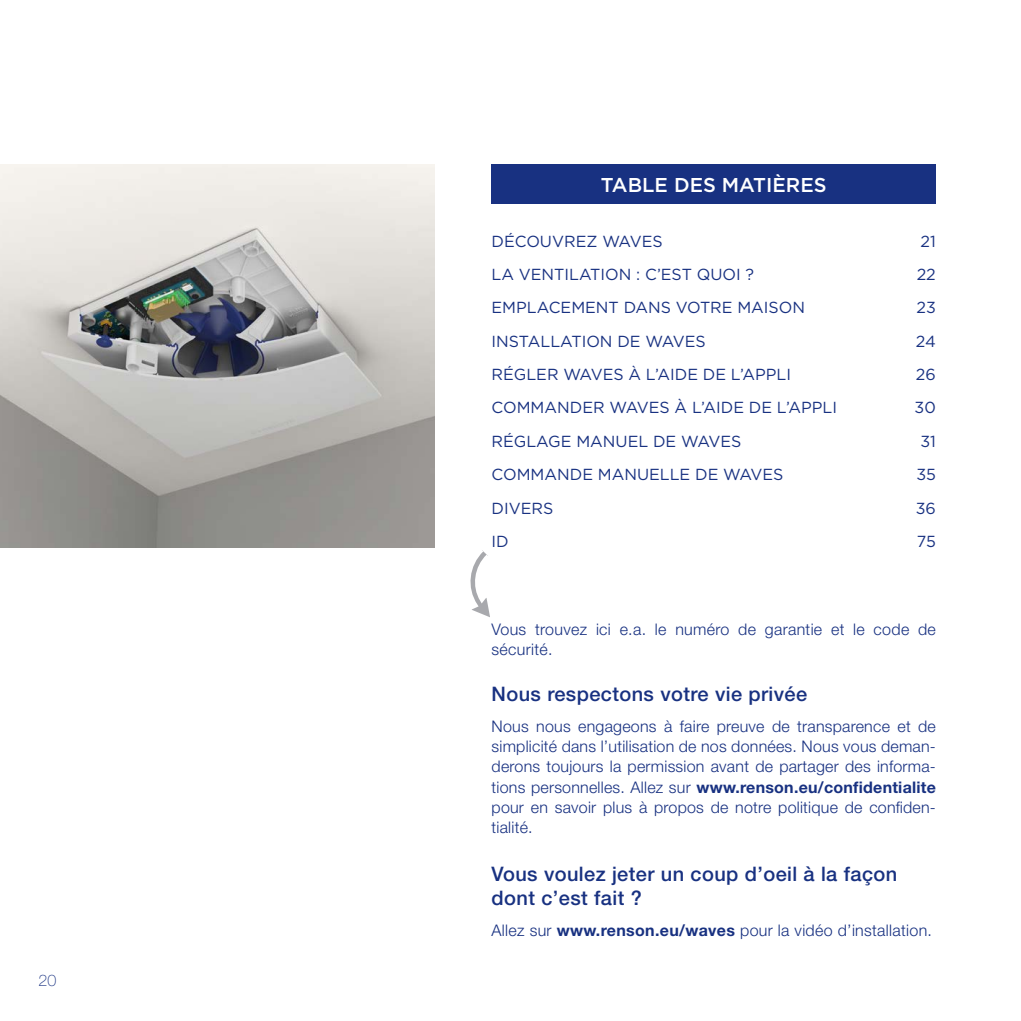
<style>
.page{position:relative;width:1021px;height:1021px;background:#fff}
.page>*{position:absolute;margin:0;border:0;box-sizing:border-box;transform-origin:0 0}
.T2{font:500 20px/24px "Helvetica Neue LT Std";letter-spacing:.02em;color:#183181}
.t1{font:500 20px "Gotham";color:#fff}
.body{font:300 16px/20px "Helvetica Neue LT Std";letter-spacing:.02em;color:#183181;text-align:justify}
.Inhoud_1{font:16px "Gotham";color:#183181}
.t2{font:100 16px "Helvetica Neue LT Std";color:#183181}
.s1{font-weight:700}
</style>
<div class="page">
<img style="left:0;top:164px;width:435px;height:383px">
<div style="left:491px;top:164px;width:444px;height:40px;background:#183181"></div>
<svg style="left:470px;top:550px;width:20px;height:67px"></svg>
<p class="t2" style="left:39px;top:970px;width:19px">20</p>
<p class="t1" style="left:601px;top:172px;width:227px">TABLE DES MATIÈRES</p>
<p class="Inhoud_1" style="left:491px;top:231px;width:172px">DÉCOUVREZ WAVES</p>
<p class="Inhoud_1" style="left:920px;top:231px;width:17px">21</p>
<p class="Inhoud_1" style="left:491px;top:264px;width:264px">LA VENTILATION : C’EST QUOI ?</p>
<p class="Inhoud_1" style="left:916px;top:264px;width:21px">22</p>
<p class="Inhoud_1" style="left:491px;top:297px;width:315px">EMPLACEMENT DANS VOTRE MAISON</p>
<p class="Inhoud_1" style="left:916px;top:297px;width:21px">23</p>
<p class="Inhoud_1" style="left:491px;top:331px;width:216px">INSTALLATION DE WAVES</p>
<p class="Inhoud_1" style="left:916px;top:331px;width:21px">24</p>
<p class="Inhoud_1" style="left:491px;top:364px;width:301px">RÉGLER WAVES À L’AIDE DE L’APPLI</p>
<p class="Inhoud_1" style="left:915px;top:364px;width:21px">26</p>
<p class="Inhoud_1" style="left:491px;top:397px;width:347px">COMMANDER WAVES À L’AIDE DE L’APPLI</p>
<p class="Inhoud_1" style="left:914px;top:397px;width:23px">30</p>
<p class="Inhoud_1" style="left:491px;top:431px;width:251px">RÉGLAGE MANUEL DE WAVES</p>
<p class="Inhoud_1" style="left:920px;top:431px;width:17px">31</p>
<p class="Inhoud_1" style="left:491px;top:464px;width:293px">COMMANDE MANUELLE DE WAVES</p>
<p class="Inhoud_1" style="left:916px;top:464px;width:21px">35</p>
<p class="Inhoud_1" style="left:491px;top:497px;width:63px">DIVERS</p>
<p class="Inhoud_1" style="left:915px;top:497px;width:22px">36</p>
<p class="Inhoud_1" style="left:491px;top:531px;width:19px">ID</p>
<p class="Inhoud_1" style="left:916px;top:531px;width:20px">75</p>
<p class="body" style="left:491px;top:619px;width:446px">Vous trouvez ici e.a. le numéro de garantie et le code de sécurité.</p>
<p class="T2" style="left:491px;top:681px;width:317px">Nous respectons votre vie privée</p>
<p class="body" style="left:491px;top:716px;width:446px">Nous nous engageons à faire preuve de transparence et de simplicité dans l’utilisation de nos données. Nous vous deman&shy;derons toujours la permission avant de partager des informa&shy;tions personnelles. Allez sur <span class="s1">www.renson.eu/confidentialite </span>pour en savoir plus à propos de notre politique de confiden&shy;tialité.</p>
<p class="T2" style="left:491px;top:861px;width:407px">Vous voulez jeter un coup d’oeil à la façon dont c’est fait ?</p>
<p class="body" style="left:491px;top:919px;width:442px">Allez sur <span class="s1">www.renson.eu/waves</span> pour la vidéo d’installation.</p>
</div>
